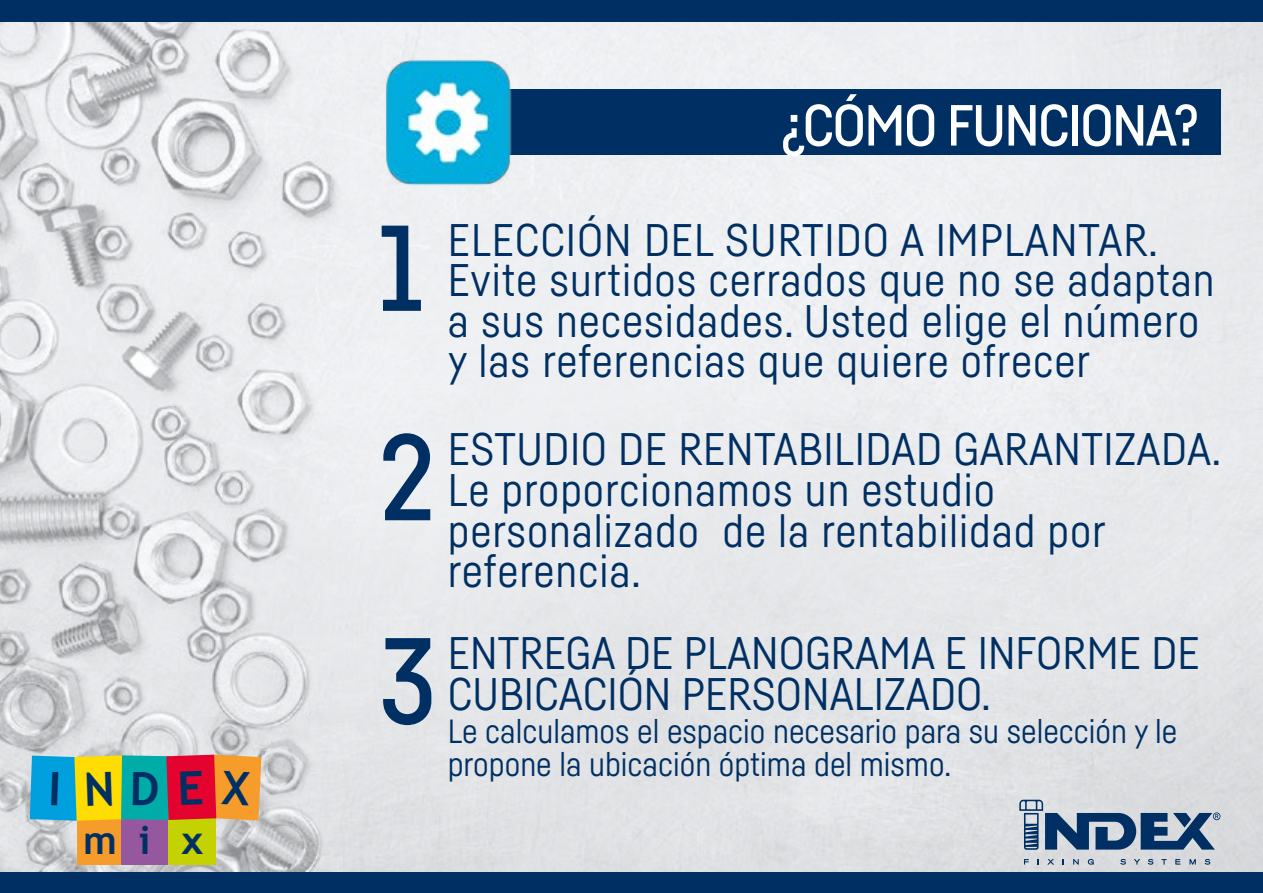
<style>
.page{position:relative;width:1263px;height:893px;background:#fff}
.page>*{position:absolute;margin:0;border:0;box-sizing:border-box;transform-origin:0 0}
.t1{font:500 120px/206.2px "Fabrikat";color:#003063;text-align:justify}
.t2{font:500 57px "Fabrikat";letter-spacing:-.03em;color:#fff}
.t3{font:45px/40.5px "Fabrikat";color:#003063}
.t4{font:45px/40.5px "Fabrikat";letter-spacing:.02em;color:#003063}
.t5{font:700 39.45px "Trebuchet MS";color:#003063}
.t6{font:33px/33px "Fabrikat";color:#003063}
</style>
<div class="page">
<img style="left:0;top:21px;width:1263px;height:851px">
<div style="left:0;top:0;width:1263px;height:21px;background:#003063"></div>
<svg style="left:1024px;top:859px;width:5px;height:5px"></svg>
<svg style="left:1047px;top:859px;width:7px;height:6px"></svg>
<svg style="left:1073px;top:859px;width:6px;height:6px"></svg>
<svg style="left:1088px;top:859px;width:6px;height:6px"></svg>
<svg style="left:1120px;top:859px;width:6px;height:6px"></svg>
<svg style="left:1134px;top:859px;width:6px;height:5px"></svg>
<svg style="left:1148px;top:859px;width:5px;height:6px"></svg>
<svg style="left:1161px;top:859px;width:6px;height:5px"></svg>
<svg style="left:1175px;top:859px;width:5px;height:6px"></svg>
<svg style="left:1189px;top:859px;width:7px;height:5px"></svg>
<svg style="left:1204px;top:859px;width:6px;height:6px"></svg>
<svg style="left:1019px;top:800px;width:201px;height:50px;background:#798fa7"></svg>
<div style="left:0;top:872px;width:1263px;height:21px;background:#003063"></div>
<div style="left:448px;top:90px;width:772px;height:65px;background:#003063"></div>
<img style="left:377px;top:51px;width:141px;height:142px">
<div style="left:77px;top:815px;width:46px;height:50px;background:#f59c2b"></div>
<div style="left:121px;top:815px;width:48px;height:50px;background:#95589f"></div>
<div style="left:169px;top:815px;width:47px;height:50px;background:#c3d200"></div>
<svg style="left:30px;top:755px;width:231px;height:66px;background:#958f61"></svg>
<p class="t5" style="left:83px;top:816px;width:122px">mi x</p>
<p class="t2" style="left:781px;top:91px;width:420px">¿CÓMO FUNCIONA?</p>
<h1 class="t1" style="left:377px;top:162px;width:62px">1<br>2<br>3</h1>
<p class="t3" style="left:448px;top:218px;width:22px">ELECCI</p>
<p class="t3" style="left:577px;top:218px;width:90px">ÓN DEL</p>
<p class="t3" style="left:725px;top:218px;width:75px">SURTIDO</p>
<p class="t3" style="left:900px;top:218px;width:60px">A IMPLANTAR</p>
<p class="t4" style="left:448px;top:218px;width:768px;text-indent:701px">.<br>Evite surtidos cerrados que no se adaptan a sus necesidades. Usted elige el número y las referencias que quiere ofrecer</p>
<p class="t3" style="left:448px;top:428px;width:254px">ESTUDIO DE RENTABILIDAD</p>
<p class="t3" style="left:953px;top:428px;width:25px">GARANTIZADA</p>
<p class="t3" style="left:1212px;top:428px;width:11px">.</p>
<p class="t3" style="left:448px;top:468px;width:660px">Le proporcionamos un estudio personalizado de la rentabilidad por referencia.</p>
<p class="t3" style="left:448px;top:632px;width:754px">Entrega de planograma e informe de cubicación personalizado.</p>
<p class="t6" style="left:448px;top:713px;width:731px">Le calculamos el espacio necesario para su selección y le propone la ubicación óptima del mismo.</p>
</div>
